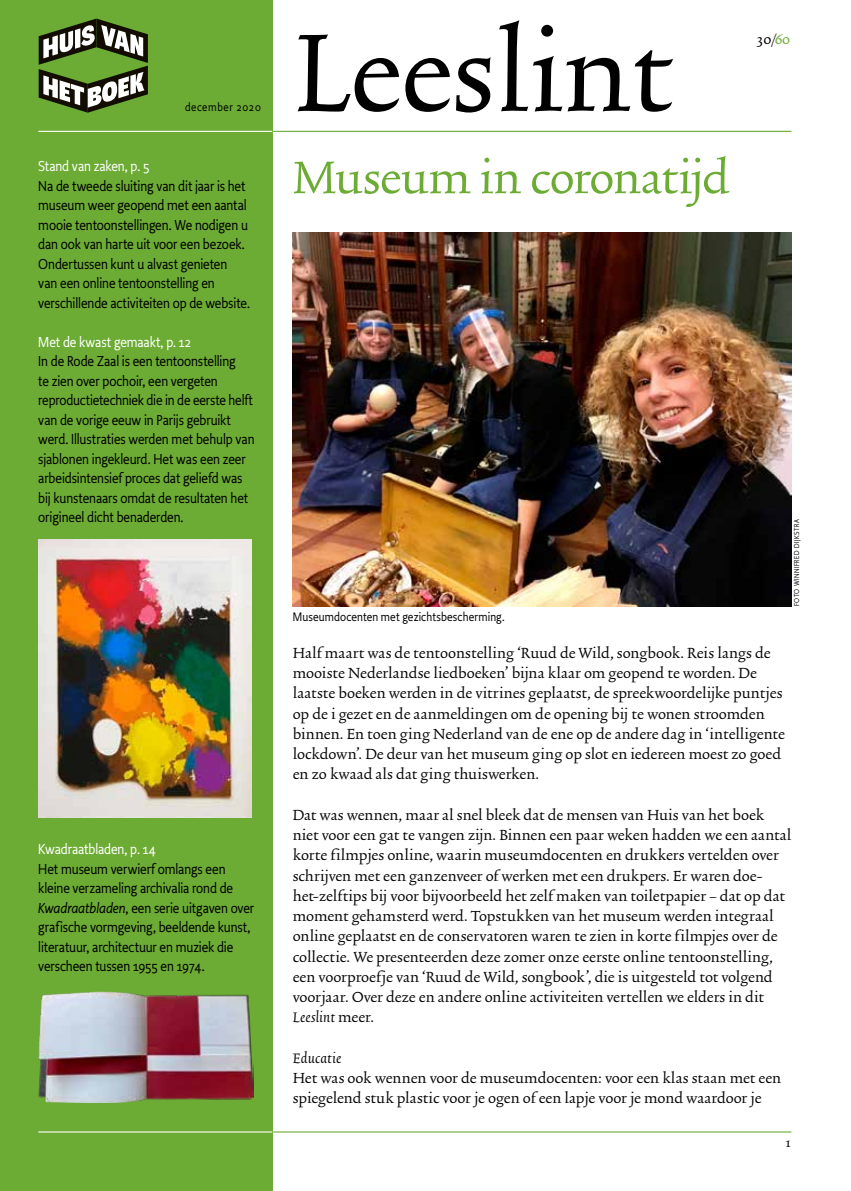
<style>
.page{position:relative;width:851px;height:1191px;background:#fff}
.page>*{position:absolute;margin:0;border:0;box-sizing:border-box;transform-origin:0 0}
.t1{font:130.5px "Trinite No 2 Rom Wid";color:#000}
.t2{font:54px "Trinite No 2 Rom Wid";letter-spacing:-.015em;color:#6cac34}
.t3{font:17.25px/20.2px "Trinite No 2 Rom Wid";letter-spacing:.005em;color:#000}
.t4{font:17.25px "Trinite No 2 Rom Wid Ita";letter-spacing:.015em;color:#000}
.t5{font:15.75px "Trinite No 2 Rom Wid";color:#000}
.t6{font:15px/19.5px "Productus";letter-spacing:-.005em;color:#000}
.t7{font:15px "Productus";letter-spacing:-.005em;color:#fff}
.t8{font:12.75px "Productus";letter-spacing:.01em;color:#000}
.t9{font:12px "Productus";letter-spacing:.05em;color:#000}
.t10{font:7.5px "Productus";letter-spacing:.07em;color:#000}
.s1{font-style:italic}
.s2{color:#6cac34}
.s3{font-family:"Trinite No 2 Rom Wid"}
</style>
<div class="page">
<hr style="left:272px;top:1131px;width:519px;height:1px;background:#6cac34">
<hr style="left:272px;top:131px;width:519px;height:1px;background:#6cac34">
<div style="left:0;top:0;width:272px;height:1191px;background:#6cac34"></div>
<hr style="left:38px;top:131px;width:234px;height:1px;background:#fff">
<hr style="left:38px;top:1131px;width:234px;height:1px;background:#fff">
<svg style="left:39px;top:19px;width:109px;height:94px"></svg>
<img style="left:293px;top:232px;width:498px;height:374px">
<img style="left:38px;top:540px;width:213px;height:277px">
<img style="left:38px;top:992px;width:215px;height:110px">
<p class="t9" style="left:185px;top:100px;width:77px">december 2020</p>
<p class="t7" style="left:38px;top:157px;width:113px">Stand van zaken, p. 5</p>
<p class="t6" style="left:38px;top:176px;width:213px">Na de tweede sluiting van dit jaar is het museum weer geopend met een aantal mooie tentoonstellingen. We nodigen u dan ook van harte uit voor een bezoek.<br>Ondertussen kunt u alvast genieten van een online tentoonstelling en verschillende activiteiten op de website.</p>
<p class="t7" style="left:38px;top:333px;width:155px">Met de kwast gemaakt, p. 12</p>
<p class="t6" style="left:38px;top:352px;width:218px">In de Rode Zaal is een tentoonstelling<br>te zien over pochoir, een vergeten reproductietechniek die in de eerste helft van de vorige eeuw in Parijs gebruikt werd. Illustraties werden met behulp van sjablonen ingekleurd. Het was een zeer arbeidsintensief proces dat geliefd was bij kunstenaars omdat de resultaten het origineel dicht benaderden.</p>
<p class="t7" style="left:38px;top:840px;width:119px">Kwadraatbladen, p. 14</p>
<p class="t6" style="left:38px;top:859px;width:217px">Het museum verwierf omlangs een kleine verzameling archivalia rond de <span class="s1">Kwadraatbladen</span>, een serie uitgaven over grafische vormgeving, beeldende kunst, literatuur, architectuur en muziek die verscheen tussen 1955 en 1974.</p>
<h1 class="t1" style="left:294px;top:15px;width:379px">Leeslint</h1>
<h2 class="t2" style="left:293px;top:153px;width:438px">Museum in coronatijd</h2>
<p class="t3" style="left:756px;top:30px;width:35px">30/<span class="s2">60</span></p>
<p class="t8" style="left:293px;top:609px;width:213px">Museumdocenten met gezichtsbescherming.</p>
<p class="t10" style="left:792px;top:606px;width:89px;rotate:-90deg">FOTO WINNIFRED DIJKSTRA</p>
<p class="t3" style="left:293px;top:643px;width:493px">Half maart was de tentoonstelling ‘Ruud de Wild, songbook. Reis langs de mooiste Nederlandse liedboeken’ bijna klaar om geopend te worden. De laatste boeken werden in de vitrines geplaatst, de spreekwoordelijke puntjes op de i gezet en de aanmeldingen om de opening bij te wonen stroomden binnen. En toen ging Nederland van de ene op de andere dag in ‘intelligente lockdown’. De deur van het museum ging op slot en iedereen moest zo goed en zo kwaad als dat ging thuiswerken.</p>
<p class="t3" style="left:293px;top:805px;width:500px">Dat was wennen, maar al snel bleek dat de mensen van Huis van het boek niet voor een gat te vangen zijn. Binnen een paar weken hadden we een aantal korte filmpjes online, waarin museumdocenten en drukkers vertelden over schrijven met een ganzenveer of werken met een drukpers. Er waren doe&shy;het-zelftips bij voor bijvoorbeeld het zelf maken van toiletpapier – dat op dat moment gehamsterd werd. Topstukken van het museum werden integraal online geplaatst en de conservatoren waren te zien in korte filmpjes over de collectie. We presenteerden deze zomer onze eerste online tentoonstelling, een voorproefje van ‘Ruud de Wild, songbook’, die is uitgesteld tot volgend voorjaar. Over deze en andere online activiteiten vertellen we elders in dit</p>
<p class="t4" style="left:293px;top:1009px;width:83px">Leeslint <span class="s3">meer.</span></p>
<p class="t4" style="left:293px;top:1050px;width:50px">Educatie</p>
<p class="t3" style="left:293px;top:1069px;width:490px">Het was ook wennen voor de museumdocenten: voor een klas staan met een spiegelend stuk plastic voor je ogen of een lapje voor je mond waardoor je</p>
<p class="t5" style="left:784px;top:1135px;width:8px">1</p>
</div>
